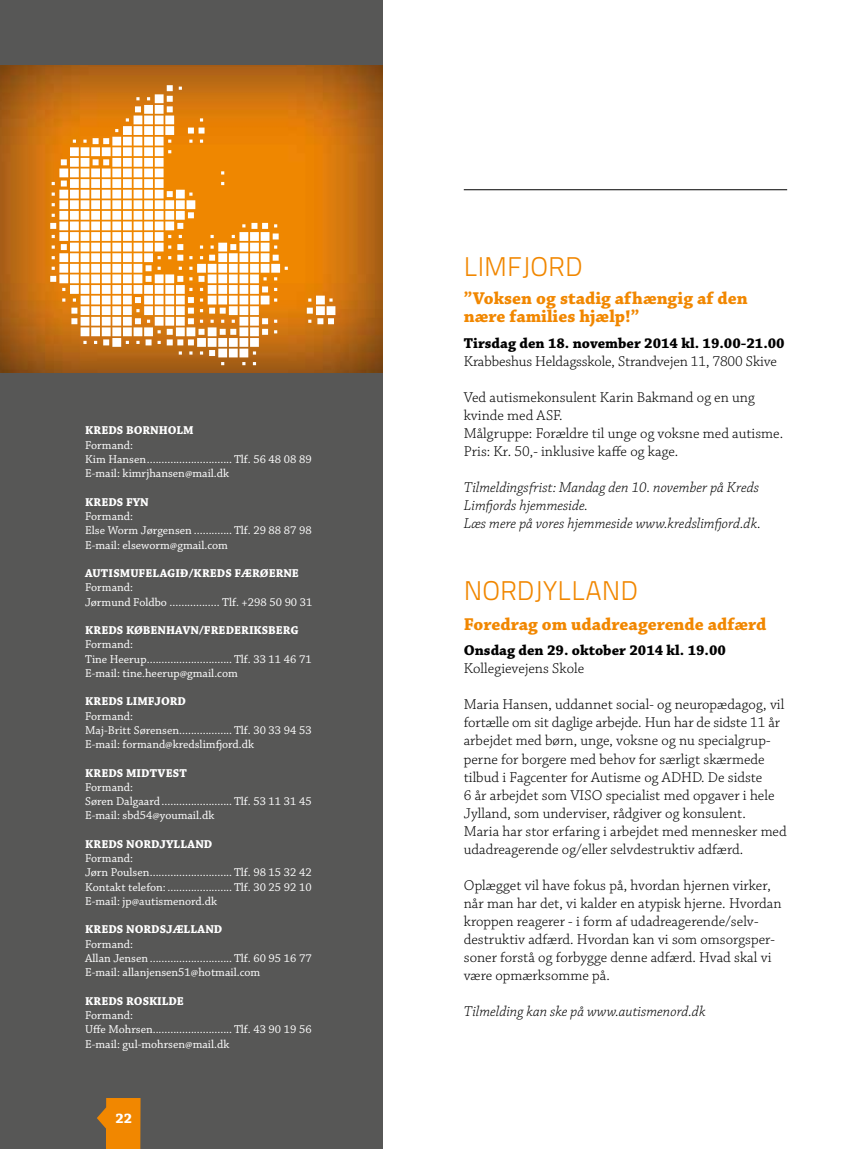
<style>
.page{position:relative;width:851px;height:1149px;background:#fff}
.page>*{position:absolute;margin:0;border:0;box-sizing:border-box;transform-origin:0 0}
.t1{font:300 27px "Titillium Text 22 L";color:#f18700}
.t2{font:700 18px/18px "Chaparral Pro";color:#f18700}
.t3{font:300 15px/18px "Chaparral Pro";color:#000}
.t4{font:italic 300 15px/18px "Chaparral Pro";color:#000}
.t5{font:700 15px "Chaparral Pro";color:#000}
.t6{font:700 14.55px "Chaparral Pro";color:#fff}
.t7{font:12px/14.2px "Chaparral Pro";color:#fff}
.t8{font:700 12px "Chaparral Pro";letter-spacing:.005em;color:#fff}
</style>
<div class="page">
<div style="left:0;top:0;width:383px;height:1148px;background:#575756"></div>
<img style="left:0;top:66px;width:383px;height:306px">
<svg style="left:70px;top:85px;width:134px;height:71px;background:#e59c47"></svg>
<svg style="left:307px;top:295px;width:28px;height:29px"></svg>
<svg style="left:97px;top:1098px;width:43px;height:50px"></svg>
<hr style="left:463px;top:189px;width:324px;height:1px;background:#000">
<p class="t8" style="left:85px;top:423px;width:110px">KREDS BORNHOLM</p>
<p class="t7" style="left:85px;top:438px;width:228px">Formand:<br>Kim Hansen............................. Tlf. 56 48 08 89<br>E-mail: kimrjhansen@mail.dk</p>
<p class="t8" style="left:85px;top:494px;width:65px">KREDS FYN</p>
<p class="t7" style="left:85px;top:509px;width:228px">Formand:<br>Else Worm Jørgensen ............. Tlf. 29 88 87 98<br>E-mail: elseworm@gmail.com</p>
<p class="t8" style="left:85px;top:566px;width:215px">AUTISMUFELAGIÐ/KREDS FÆRØERNE</p>
<p class="t7" style="left:85px;top:580px;width:229px">Formand:<br>Jørmund Foldbo ................. Tlf. +298 50 90 31</p>
<p class="t8" style="left:85px;top:623px;width:215px">KREDS KØBENHAVN/FREDERIKSBERG</p>
<p class="t7" style="left:85px;top:637px;width:228px">Formand:<br>Tine Heerup............................. Tlf. 33 11 46 71<br>E-mail: tine.heerup@gmail.com</p>
<p class="t8" style="left:85px;top:694px;width:103px">KREDS LIMFJORD</p>
<p class="t7" style="left:85px;top:709px;width:228px">Formand:<br>Maj-Britt Sørensen.................. Tlf. 30 33 94 53<br>E-mail: formand@kredslimfjord.dk</p>
<p class="t8" style="left:85px;top:765px;width:103px">KREDS MIDTVEST</p>
<p class="t7" style="left:85px;top:780px;width:228px">Formand:<br>Søren Dalgaard ........................ Tlf. 53 11 31 45<br>E-mail: sbd54@youmail.dk</p>
<p class="t8" style="left:85px;top:836px;width:129px">KREDS NORDJYLLAND</p>
<p class="t7" style="left:85px;top:851px;width:228px">Formand:<br>Jørn Poulsen............................ Tlf. 98 15 32 42<br>Kontakt telefon: ...................... Tlf. 30 25 92 10<br>E-mail: jp@autismenord.dk</p>
<p class="t8" style="left:85px;top:922px;width:139px">KREDS NORDSJÆLLAND</p>
<p class="t7" style="left:85px;top:937px;width:228px">Formand:<br>Allan Jensen ............................ Tlf. 60 95 16 77<br>E-mail: allanjensen51@hotmail.com</p>
<p class="t8" style="left:85px;top:993px;width:100px">KREDS ROSKILDE</p>
<p class="t7" style="left:85px;top:1008px;width:228px">Formand:<br>Uffe Mohrsen........................... Tlf. 43 90 19 56<br>E-mail: gul-mohrsen@mail.dk</p>
<p class="t6" style="left:116px;top:1109px;width:18px">22</p>
<h1 class="t1" style="left:463px;top:246px;width:120px">LIMFJORD</h1>
<p class="t2" style="left:463px;top:290px;width:285px">”Voksen og stadig afhængig af den nære families hjælp!”</p>
<p class="t5" style="left:463px;top:334px;width:322px">Tirsdag den 18. november 2014 kl. 19.00-21.00</p>
<p class="t3" style="left:463px;top:352px;width:314px">Krabbeshus Heldagsskole, Strandvejen 11, 7800 Skive</p>
<p class="t3" style="left:463px;top:388px;width:321px">Ved autismekonsulent Karin Bakmand og en ung kvinde med ASF.<br>Målgruppe: Forældre til unge og voksne med autisme.<br>Pris: Kr. 50,- inklusive kaffe og kage.</p>
<p class="t4" style="left:463px;top:478px;width:298px">Tilmeldingsfrist: Mandag den 10. november på Kreds<br>Limfjords hjemmeside.<br>Læs mere på vores hjemmeside www.kredslimfjord.dk.</p>
<h1 class="t1" style="left:463px;top:570px;width:176px">NORDJYLLAND</h1>
<p class="t2" style="left:463px;top:615px;width:304px">Foredrag om udadreagerende adfærd</p>
<p class="t5" style="left:463px;top:641px;width:263px">Onsdag den 29. oktober 2014 kl. 19.00</p>
<p class="t3" style="left:463px;top:660px;width:122px">Kollegievejens Skole</p>
<p class="t3" style="left:463px;top:696px;width:324px">Maria Hansen, uddannet social- og neuropædagog, vil fortælle om sit daglige arbejde. Hun har de sidste 11 år arbejdet med børn, unge, voksne og nu specialgrup&shy;perne for borgere med behov for særligt skærmede tilbud i Fagcenter for Autisme og ADHD. De sidste<br>6 år arbejdet som VISO specialist med opgaver i hele Jylland, som underviser, rådgiver og konsulent.<br>Maria har stor erfaring i arbejdet med mennesker med udadreagerende og/eller selvdestruktiv adfærd.</p>
<p class="t3" style="left:463px;top:876px;width:319px">Oplægget vil have fokus på, hvordan hjernen virker, når man har det, vi kalder en atypisk hjerne. Hvordan kroppen reagerer - i form af udadreagerende/selv&shy;destruktiv adfærd. Hvordan kan vi som omsorgsper&shy;soner forstå og forbygge denne adfærd. Hvad skal vi være opmærksomme på.</p>
<p class="t4" style="left:463px;top:1002px;width:243px">Tilmelding kan ske på www.autismenord.dk</p>
</div>
